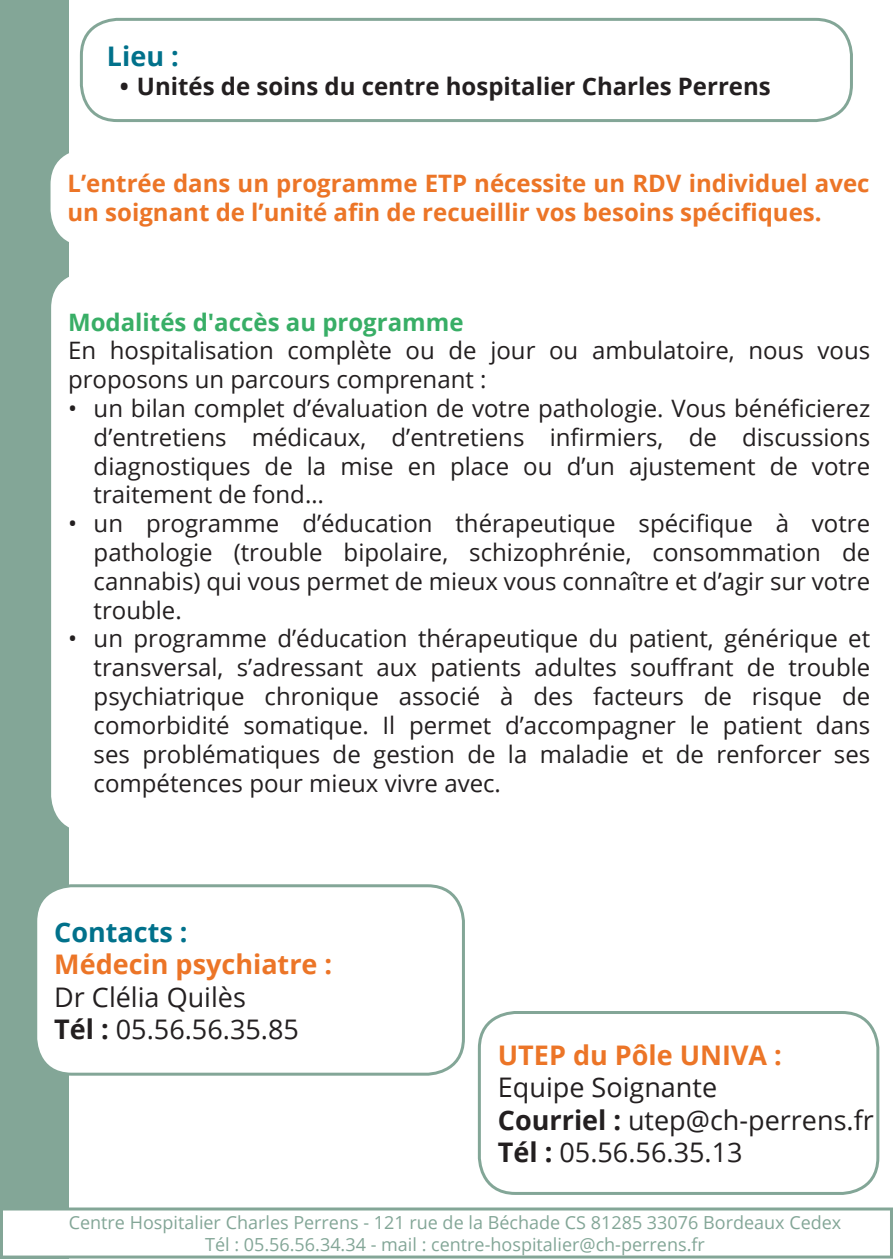
<style>
.page{position:relative;width:893px;height:1259px;background:#fff}
.page>*{position:absolute;margin:0;border:0;box-sizing:border-box;transform-origin:0 0}
.t1{font:27px "Open Sans";color:#231f20}
.t2{font:700 27px "Open Sans";color:#ec7527}
.t3{font:700 27px "Open Sans";color:#01718b}
.t4{font:24px/28.8px "Open Sans";color:#231f20;text-align:justify}
.t5{font:700 24px/28.8px "Open Sans";color:#ec7527}
.t6{font:700 24px "Open Sans";color:#231f20}
.t7{font:700 24px "Open Sans";color:#38ae66}
.t8{font:18px "Open Sans";color:#83a697}
.s1{font-weight:700}
</style>
<div class="page">
<div style="left:0;top:0;width:68px;height:1259px;background:#83a697"></div>
<div style="left:36px;top:885px;width:427px;height:189px;background:#fff;border-radius:36px"></div>
<div style="left:34px;top:884px;width:431px;height:191px;border:3px solid #83a697;border-radius:36px"></div>
<div style="left:478px;top:1011px;width:401px;height:184px;border:3px solid #83a697;border-radius:36px"></div>
<div style="left:51px;top:272px;width:820px;height:559px;background:#fff;border-radius:36px"></div>
<div style="left:2px;top:1209px;width:889px;height:48px;background:#fff"></div>
<div style="left:0;top:1207px;width:893px;height:51px;border:3px solid #83a697"></div>
<div style="left:51px;top:149px;width:823px;height:97px;background:#fff;border-radius:36px"></div>
<div style="left:80px;top:18px;width:773px;height:104px;border:3px solid #83a697;border-radius:36px"></div>
<p class="t3" style="left:107px;top:37px;width:73px">Lieu :</p>
<p class="t6" style="left:120px;top:69px;width:652px">• Unités de soins du centre hospitalier Charles Perrens</p>
<p class="t5" style="left:68px;top:168px;width:803px">L’entrée dans un programme ETP nécessite un RDV individuel avec un soignant de l’unité afin de recueillir vos besoins spécifiques.</p>
<p class="t7" style="left:68px;top:305px;width:397px">Modalités d'accès au programme</p>
<p class="t4" style="left:68px;top:336px;width:803px">En hospitalisation complète ou de jour ou ambulatoire, nous vous proposons un parcours comprenant :</p>
<p class="t4" style="left:94px;top:393px;width:778px;text-indent:-26px">• un bilan complet d’évaluation de votre pathologie. Vous bénéficierez d’entretiens médicaux, d’entretiens infirmiers, de discussions diagnostiques de la mise en place ou d’un ajustement de votre traitement de fond…</p>
<p class="t4" style="left:94px;top:508px;width:778px;text-indent:-26px">• un programme d’éducation thérapeutique spécifique à votre pathologie (trouble bipolaire, schizophrénie, consommation de cannabis) qui vous permet de mieux vous connaître et d’agir sur votre trouble.</p>
<p class="t4" style="left:94px;top:624px;width:778px;text-indent:-26px">• un programme d’éducation thérapeutique du patient, générique et transversal, s’adressant aux patients adultes souffrant de trouble psychiatrique chronique associé à des facteurs de risque de comorbidité somatique. Il permet d’accompagner le patient dans ses problématiques de gestion de la maladie et de renforcer ses compétences pour mieux vivre avec.</p>
<p class="t3" style="left:54px;top:913px;width:135px">Contacts :</p>
<p class="t2" style="left:54px;top:945px;width:280px">Médecin psychiatre :</p>
<p class="t1" style="left:54px;top:978px;width:193px">Dr Clélia Quilès</p>
<p class="t1" style="left:54px;top:1010px;width:246px"><span class="s1">Tél :</span> 05.56.56.35.85</p>
<p class="t2" style="left:498px;top:1035px;width:286px">UTEP du Pôle UNIVA :</p>
<p class="t1" style="left:498px;top:1068px;width:221px">Equipe Soignante</p>
<p class="t1" style="left:498px;top:1101px;width:378px"><span class="s1">Courriel :</span> utep@ch-perrens.fr</p>
<p class="t1" style="left:498px;top:1133px;width:246px"><span class="s1">Tél :</span> 05.56.56.35.13</p>
<p class="t8" style="left:69px;top:1210px;width:774px">Centre Hospitalier Charles Perrens - 121 rue de la Béchade CS 81285 33076 Bordeaux Cedex</p>
<p class="t8" style="left:205px;top:1231px;width:501px">Tél : 05.56.56.34.34 - mail : centre-hospitalier@ch-perrens.fr</p>
</div>
